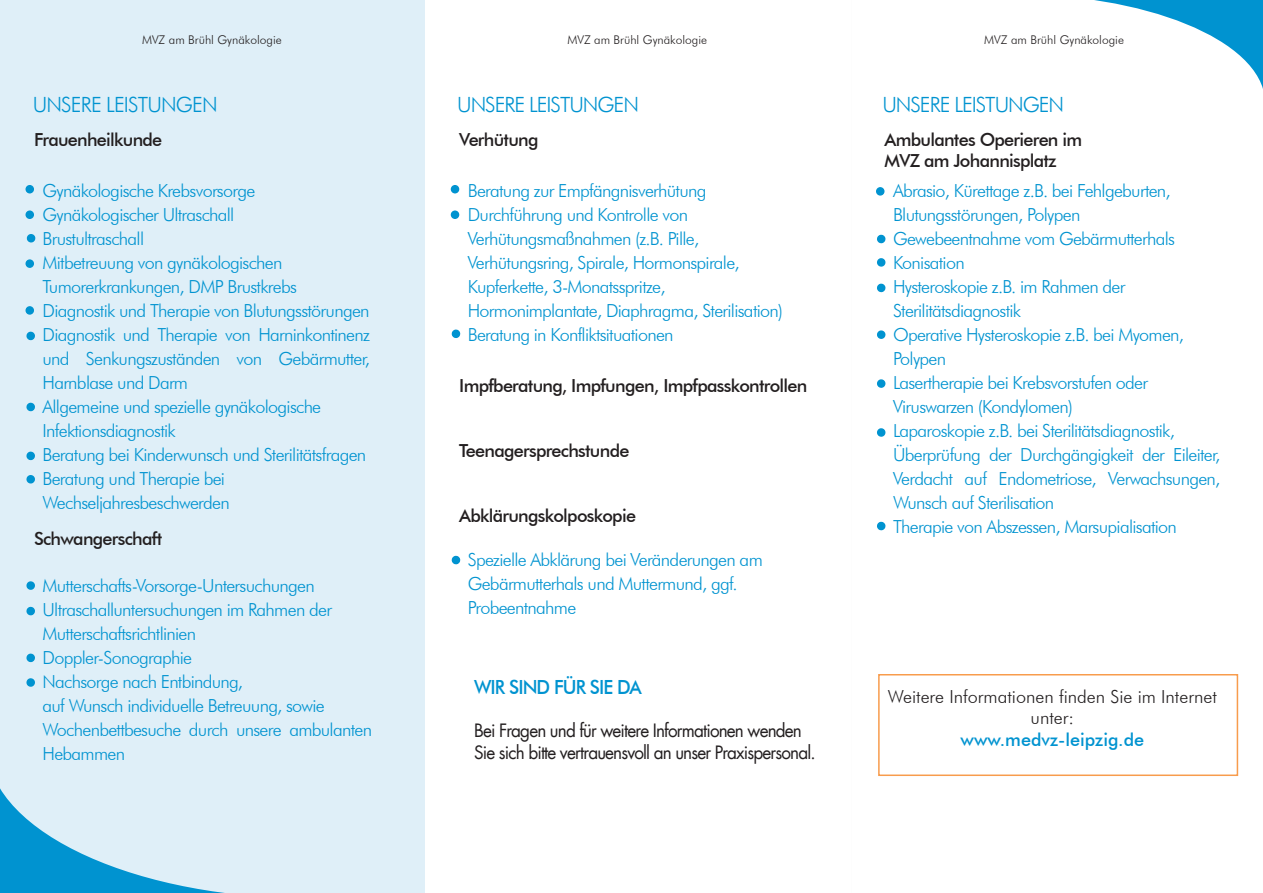
<style>
.page{position:relative;width:1263px;height:893px;background:#fff}
.page>*{position:absolute;margin:0;border:0;box-sizing:border-box;transform-origin:0 0}
.t1{font:300 21px "Futura BT";letter-spacing:-.05em;color:#0093d0}
.t2{font:500 19.5px "Futura BT";letter-spacing:-.05em;color:#0093d0;scale:.95 1}
.t3{font:300 18px/24px "Futura BT";letter-spacing:-.04em;color:#0093d0;text-align:justify}
.t4{font:500 18px "Futura BT";letter-spacing:-.04em;color:#231f20}
.t5{font:18px/21.6px "Futura";letter-spacing:-.05em;color:#231f20;scale:.95 1}
.t6{font:300 18px/21.6px "Futura BT";color:#231f20;text-align:center}
.t7{font:500 18px "Futura BT";color:#0093d0}
.t8{font:300 12px "Futura BT";color:#231f20}
</style>
<div class="page">
<div style="left:0;top:0;width:425px;height:893px;background:#dfeff8"></div>
<svg style="left:876px;top:0;width:387px;height:776px"></svg>
<svg style="left:0;top:788px;width:225px;height:105px"></svg>
<div style="left:878px;top:674px;width:360px;height:102px;border:2px solid #f89c4c"></div>
<svg style="left:877px;top:234px;width:8px;height:10px"></svg>
<div style="left:26px;top:186px;width:7px;height:7px;background:#0093d0;border-radius:50%"></div>
<div style="left:26px;top:185px;width:8px;height:8px;border:2px solid #0093d0;border-radius:50%"></div>
<div style="left:26px;top:260px;width:7px;height:7px;background:#0093d0;border-radius:50%"></div>
<div style="left:26px;top:259px;width:8px;height:9px;border:2px solid #0093d0;border-radius:50%"></div>
<div style="left:26px;top:307px;width:7px;height:7px;background:#0093d0;border-radius:50%"></div>
<div style="left:26px;top:306px;width:8px;height:9px;border:2px solid #0093d0;border-radius:50%"></div>
<svg style="left:26px;top:234px;width:9px;height:9px"></svg>
<div style="left:451px;top:211px;width:7px;height:7px;background:#0093d0;border-radius:50%"></div>
<div style="left:451px;top:210px;width:8px;height:9px;border:2px solid #0093d0;border-radius:50%"></div>
<div style="left:451px;top:186px;width:7px;height:7px;background:#0093d0;border-radius:50%"></div>
<div style="left:451px;top:185px;width:8px;height:8px;border:2px solid #0093d0;border-radius:50%"></div>
<div style="left:26px;top:211px;width:7px;height:7px;background:#0093d0;border-radius:50%"></div>
<div style="left:26px;top:210px;width:8px;height:9px;border:2px solid #0093d0;border-radius:50%"></div>
<div style="left:877px;top:188px;width:7px;height:7px;background:#0093d0;border-radius:50%"></div>
<div style="left:876px;top:187px;width:8px;height:9px;border:2px solid #0093d0;border-radius:50%"></div>
<svg style="left:26px;top:475px;width:9px;height:9px"></svg>
<svg style="left:26px;top:402px;width:9px;height:10px"></svg>
<svg style="left:26px;top:451px;width:9px;height:10px"></svg>
<svg style="left:26px;top:581px;width:9px;height:9px"></svg>
<svg style="left:26px;top:606px;width:9px;height:10px"></svg>
<svg style="left:26px;top:331px;width:9px;height:10px"></svg>
<svg style="left:26px;top:653px;width:9px;height:10px"></svg>
<svg style="left:877px;top:521px;width:8px;height:10px"></svg>
<svg style="left:877px;top:330px;width:8px;height:10px"></svg>
<svg style="left:877px;top:428px;width:8px;height:10px"></svg>
<svg style="left:26px;top:678px;width:9px;height:9px"></svg>
<svg style="left:877px;top:379px;width:8px;height:10px"></svg>
<svg style="left:877px;top:258px;width:8px;height:10px"></svg>
<svg style="left:451px;top:555px;width:9px;height:10px"></svg>
<svg style="left:877px;top:283px;width:8px;height:10px"></svg>
<svg style="left:451px;top:329px;width:9px;height:9px"></svg>
<p class="t8" style="left:142px;top:32px;width:141px">MVZ am Brühl Gynäkologie</p>
<p class="t8" style="left:567px;top:32px;width:141px">MVZ am Brühl Gynäkologie</p>
<p class="t8" style="left:984px;top:32px;width:141px">MVZ am Brühl Gynäkologie</p>
<p class="t1" style="left:33px;top:92px;width:187px">UNSERE LEISTUNGEN</p>
<p class="t1" style="left:457px;top:92px;width:183px">UNSERE LEISTUNGEN</p>
<p class="t1" style="left:882px;top:92px;width:183px">UNSERE LEISTUNGEN</p>
<p class="t4" style="left:34px;top:128px;width:130px">Frauenheilkunde</p>
<p class="t3" style="left:43px;top:178px;width:214px">Gynäkologische Krebsvorsorge</p>
<p class="t3" style="left:43px;top:202px;width:193px">Gynäkologischer Ultraschall</p>
<p class="t3" style="left:43px;top:226px;width:103px">Brustultraschall</p>
<p class="t3" style="left:43px;top:250px;width:241px">Mitbetreuung von gynäkologischen</p>
<p class="t3" style="left:43px;top:274px;width:256px">Tumorerkrankungen, DMP Brustkrebs</p>
<p class="t3" style="left:43px;top:298px;width:329px">Diagnostik und Therapie von Blutungsstörungen</p>
<p class="t3" style="left:43px;top:322px;width:329px">Diagnostik und Therapie von Harninkontinenz und Senkungszuständen von Gebärmutter, Harnblase und Darm</p>
<p class="t3" style="left:43px;top:394px;width:280px">Allgemeine und spezielle gynäkologische</p>
<p class="t3" style="left:43px;top:418px;width:135px">Infektionsdiagnostik</p>
<p class="t3" style="left:43px;top:442px;width:325px">Beratung bei Kinderwunsch und Sterilitätsfragen</p>
<p class="t3" style="left:43px;top:466px;width:184px">Beratung und Therapie bei</p>
<p class="t3" style="left:43px;top:490px;width:189px">Wechseljahresbeschwerden</p>
<p class="t4" style="left:34px;top:528px;width:130px">Schwangerschaft</p>
<p class="t3" style="left:43px;top:573px;width:274px">Mutterschafts-Vorsorge-Untersuchungen</p>
<p class="t3" style="left:43px;top:597px;width:291px">Ultraschalluntersuchungen im Rahmen der</p>
<p class="t3" style="left:43px;top:621px;width:155px">Mutterschaftsrichtlinien</p>
<p class="t3" style="left:43px;top:645px;width:151px">Doppler-Sonographie</p>
<p class="t3" style="left:43px;top:669px;width:202px">Nachsorge nach Entbindung,</p>
<p class="t3" style="left:43px;top:693px;width:284px">auf Wunsch individuelle Betreuung, sowie</p>
<p class="t3" style="left:43px;top:717px;width:331px">Wochenbettbesuche durch unsere ambulanten<br>Hebammen</p>
<p class="t4" style="left:459px;top:128px;width:81px">Verhütung</p>
<p class="t3" style="left:468px;top:178px;width:240px">Beratung zur Empfängnisverhütung</p>
<p class="t3" style="left:468px;top:202px;width:222px">Durchführung und Kontrolle von</p>
<p class="t3" style="left:468px;top:226px;width:233px">Verhütungsmaßnahmen (z.B. Pille,</p>
<p class="t3" style="left:468px;top:250px;width:273px">Verhütungsring, Spirale, Hormonspirale,</p>
<p class="t3" style="left:468px;top:274px;width:199px">Kupferkette, 3-Monatsspritze,</p>
<p class="t3" style="left:468px;top:298px;width:317px">Hormonimplantate, Diaphragma, Sterilisation)</p>
<p class="t3" style="left:468px;top:322px;width:207px">Beratung in Konfliktsituationen</p>
<p class="t4" style="left:459px;top:375px;width:350px">Impfberatung, Impfungen, Impfpasskontrollen</p>
<p class="t4" style="left:459px;top:440px;width:172px">Teenagersprechstunde</p>
<p class="t4" style="left:459px;top:504px;width:178px">Abklärungskolposkopie</p>
<p class="t3" style="left:468px;top:548px;width:297px">Spezielle Abklärung bei Veränderungen am</p>
<p class="t3" style="left:468px;top:572px;width:271px">Gebärmutterhals und Muttermund, ggf.</p>
<p class="t3" style="left:468px;top:596px;width:110px">Probeentnahme</p>
<p class="t2" style="left:474px;top:675px;width:178px">WIR SIND FÜR SIE DA</p>
<p class="t5" style="left:474px;top:720px;width:361px">Bei Fragen und für weitere Informationen wenden<br>Sie sich bitte vertrauensvoll an unser Praxispersonal.</p>
<p class="t4" style="left:884px;top:128px;width:199px">Ambulantes Operieren im</p>
<p class="t4" style="left:884px;top:150px;width:173px">MVZ am Johannisplatz</p>
<p class="t3" style="left:893px;top:178px;width:279px">Abrasio, Kürettage z.B. bei Fehlgeburten,</p>
<p class="t3" style="left:893px;top:202px;width:189px">Blutungsstörungen, Polypen</p>
<p class="t3" style="left:893px;top:226px;width:284px">Gewebeentnahme vom Gebärmutterhals</p>
<p class="t3" style="left:893px;top:250px;width:73px">Konisation</p>
<p class="t3" style="left:893px;top:274px;width:234px">Hysteroskopie z.B. im Rahmen der</p>
<p class="t3" style="left:893px;top:298px;width:130px">Sterilitätsdiagnostik</p>
<p class="t3" style="left:893px;top:322px;width:293px">Operative Hysteroskopie z.B. bei Myomen,</p>
<p class="t3" style="left:893px;top:346px;width:55px">Polypen</p>
<p class="t3" style="left:893px;top:370px;width:256px">Lasertherapie bei Krebsvorstufen oder</p>
<p class="t3" style="left:893px;top:394px;width:181px">Viruswarzen (Kondylomen)</p>
<p class="t3" style="left:893px;top:418px;width:283px">Laparoskopie z.B. bei Sterilitätsdiagnostik,</p>
<p class="t3" style="left:893px;top:442px;width:329px">Überprüfung der Durchgängigkeit der Eileiter, Verdacht auf Endometriose, Verwachsungen, Wunsch auf Sterilisation</p>
<p class="t3" style="left:893px;top:514px;width:285px">Therapie von Abszessen, Marsupialisation</p>
<p class="t6" style="left:888px;top:685px;width:330px">Weitere Informationen finden Sie im Internet unter:</p>
<p class="t7" style="left:961px;top:728px;width:185px">www.medvz-leipzig.de</p>
</div>
